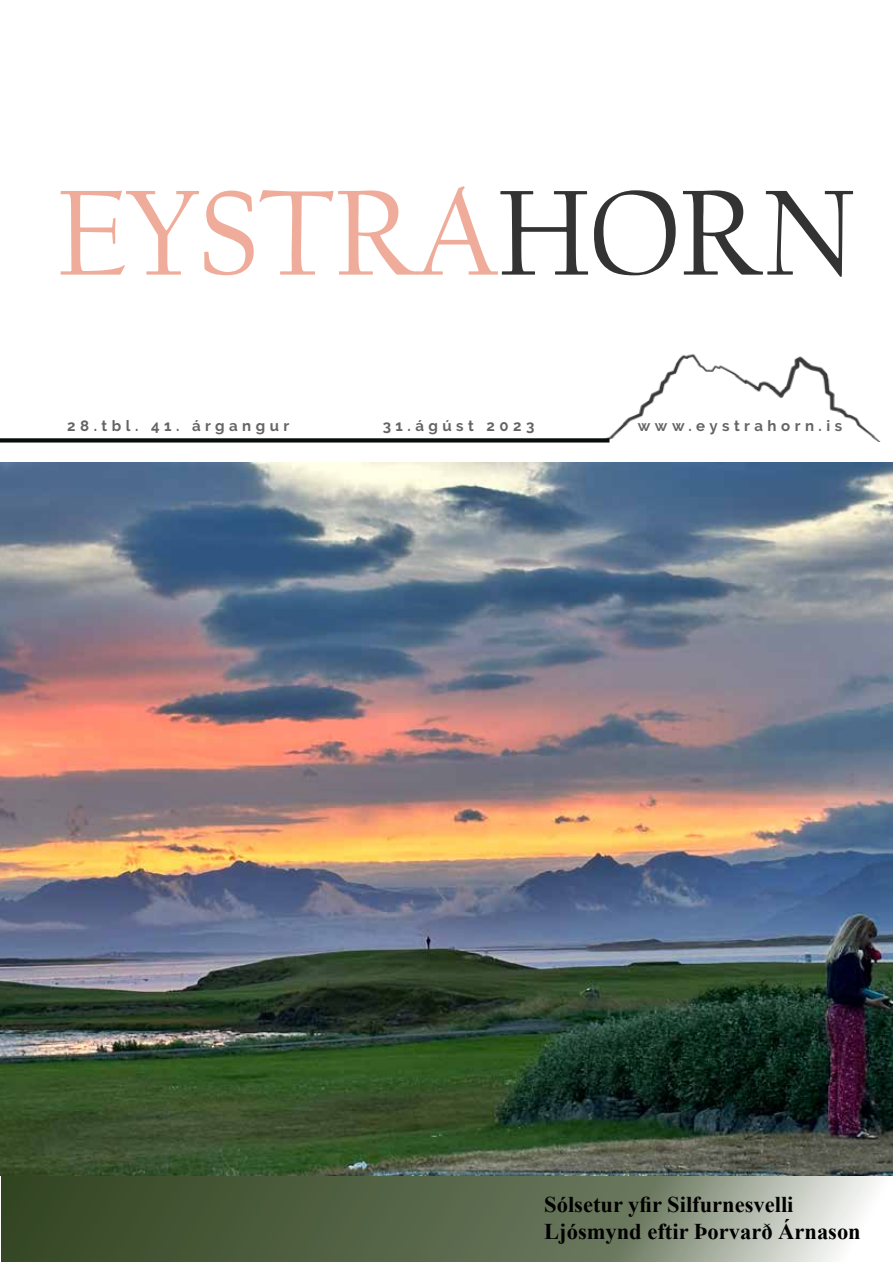
<style>
.page{position:relative;width:893px;height:1263px;background:#fff}
.page>*{position:absolute;margin:0;border:0;box-sizing:border-box;transform-origin:0 0}
.t1{font:126px "Californian FB";letter-spacing:-.02em;color:#ec9881}
.t2{font:700 22.5px/27px "Times New Roman";color:#000}
.t3{font:700 15px "Raleway";letter-spacing:.3em;color:#646464}
.s1{color:#000}
</style>
<div class="page">
<img style="left:606px;top:354px;width:275px;height:88px">
<div style="left:0;top:438px;width:609px;height:4px;border:2px solid #080e0b"></div>
<img style="left:0;top:463px;width:893px;height:713px">
<svg style="left:1px;top:1176px;width:878px;height:86px;background:#6b795f"></svg>
<h1 class="t1" style="left:56px;top:164px;width:800px">EYSTRA<span class="s1">HORN</span></h1>
<p class="t3" style="left:67px;top:417px;width:224px">28.tbl. 41. árgangur</p>
<p class="t3" style="left:383px;top:417px;width:153px">31.ágúst 2023</p>
<p class="t3" style="left:638px;top:417px;width:206px">www.eystrahorn.is</p>
<p class="t2" style="left:544px;top:1190px;width:318px">Sólsetur yfir Silfurnesvelli<br>Ljósmynd eftir Þorvarð Árnason</p>
</div>
